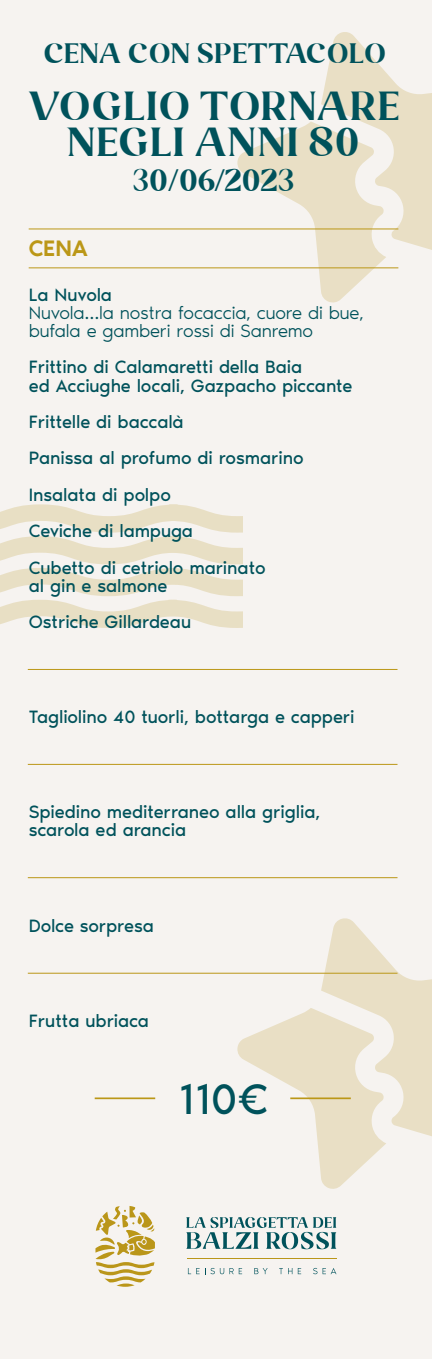
<style>
.page{position:relative;width:432px;height:1359px;background:#f6f3f0}
.page>*{position:absolute;margin:0;border:0;box-sizing:border-box;transform-origin:0 0}
.t1{font:44px "Noir Pro";color:#00525b}
.t2{font:40.44px/35.9px "Exciting Display";letter-spacing:.06em;color:#00525b;text-align:center}
.t3{font:30.96px "Exciting Display";letter-spacing:.025em;color:#00525b}
.t4{font:28px "Exciting Display";letter-spacing:.07em;color:#00525b}
.t5{font:500 23.04px "Noir Pro";color:#bb9717}
.t6{font:18.4px/36.4px "Noir Pro";letter-spacing:-.01em;color:#00525b}
.t7{font:300 18.4px/18.2px "Noir Pro";letter-spacing:-.01em;color:#00525b}
</style>
<div class="page">
<svg style="left:0;top:504px;width:243px;height:124px"></svg>
<svg style="left:237px;top:121px;width:149px;height:181px"></svg>
<svg style="left:321px;top:32px;width:111px;height:231px;fill:#e9dfc5"></svg>
<svg style="left:237px;top:1008px;width:143px;height:181px"></svg>
<svg style="left:321px;top:918px;width:111px;height:231px;fill:#e9dfc5"></svg>
<hr style="left:28px;top:669px;width:370px;height:1px;background:#bb9717">
<hr style="left:28px;top:764px;width:370px;height:1px;background:#bb9717">
<hr style="left:28px;top:877px;width:370px;height:1px;background:#bb9717">
<hr style="left:28px;top:973px;width:370px;height:1px;background:#bb9717">
<hr style="left:29px;top:228px;width:369px;height:1px;background:#bb9717">
<hr style="left:29px;top:267px;width:369px;height:1px;background:#bb9717">
<svg style="left:188px;top:1268px;width:54px;height:6px"></svg>
<svg style="left:254px;top:1268px;width:14px;height:6px"></svg>
<svg style="left:279px;top:1268px;width:13px;height:6px"></svg>
<svg style="left:298px;top:1268px;width:3px;height:6px"></svg>
<svg style="left:313px;top:1268px;width:23px;height:6px"></svg>
<svg style="left:186px;top:1217px;width:151px;height:32px"></svg>
<hr style="left:187px;top:1257px;width:149px;height:1px;background:#ba9619">
<svg style="left:95px;top:1206px;width:60px;height:81px"></svg>
<hr style="left:95px;top:1097px;width:60px;height:2px;background:#bb9717">
<hr style="left:290px;top:1097px;width:61px;height:2px;background:#bb9717">
<h3 class="t4" style="left:45px;top:40px;width:342px">CENA CON SPETTACOLO</h3>
<h2 class="t2" style="left:29px;top:91px;width:371px">VOGLIO TORNARE<br>NEGLI ANNI 80</h2>
<h3 class="t3" style="left:134px;top:166px;width:161px">30/06/2023</h3>
<p class="t5" style="left:29px;top:230px;width:60px">CENA</p>
<p class="t6" style="left:29px;top:275px;width:85px">La Nuvola</p>
<p class="t7" style="left:29px;top:302px;width:337px">Nuvola…la nostra focaccia, cuore di bue, bufala e gamberi rossi di Sanremo</p>
<p class="t6" style="left:29px;top:357px;width:325px;line-height:18.2px">Frittino di Calamaretti della Baia<br>ed Acciughe locali, Gazpacho piccante</p>
<p class="t6" style="left:29px;top:402px;width:276px">Frittelle di baccalà<br>Panissa al profumo di rosmarino<br>Insalata di polpo<br>Ceviche di lampuga<br>Cubetto di cetriolo marinato</p>
<p class="t6" style="left:29px;top:566px;width:164px">al gin e salmone<br>Ostriche Gillardeau</p>
<p class="t6" style="left:29px;top:697px;width:327px">Tagliolino 40 tuorli, bottarga e capperi</p>
<p class="t6" style="left:29px;top:801px;width:293px;line-height:18.2px">Spiedino mediterraneo alla griglia, scarola ed arancia</p>
<p class="t6" style="left:29px;top:906px;width:127px">Dolce sorpresa</p>
<p class="t6" style="left:29px;top:1002px;width:122px">Frutta ubriaca</p>
<h1 class="t1" style="left:178px;top:1065px;width:92px">110€</h1>
</div>
